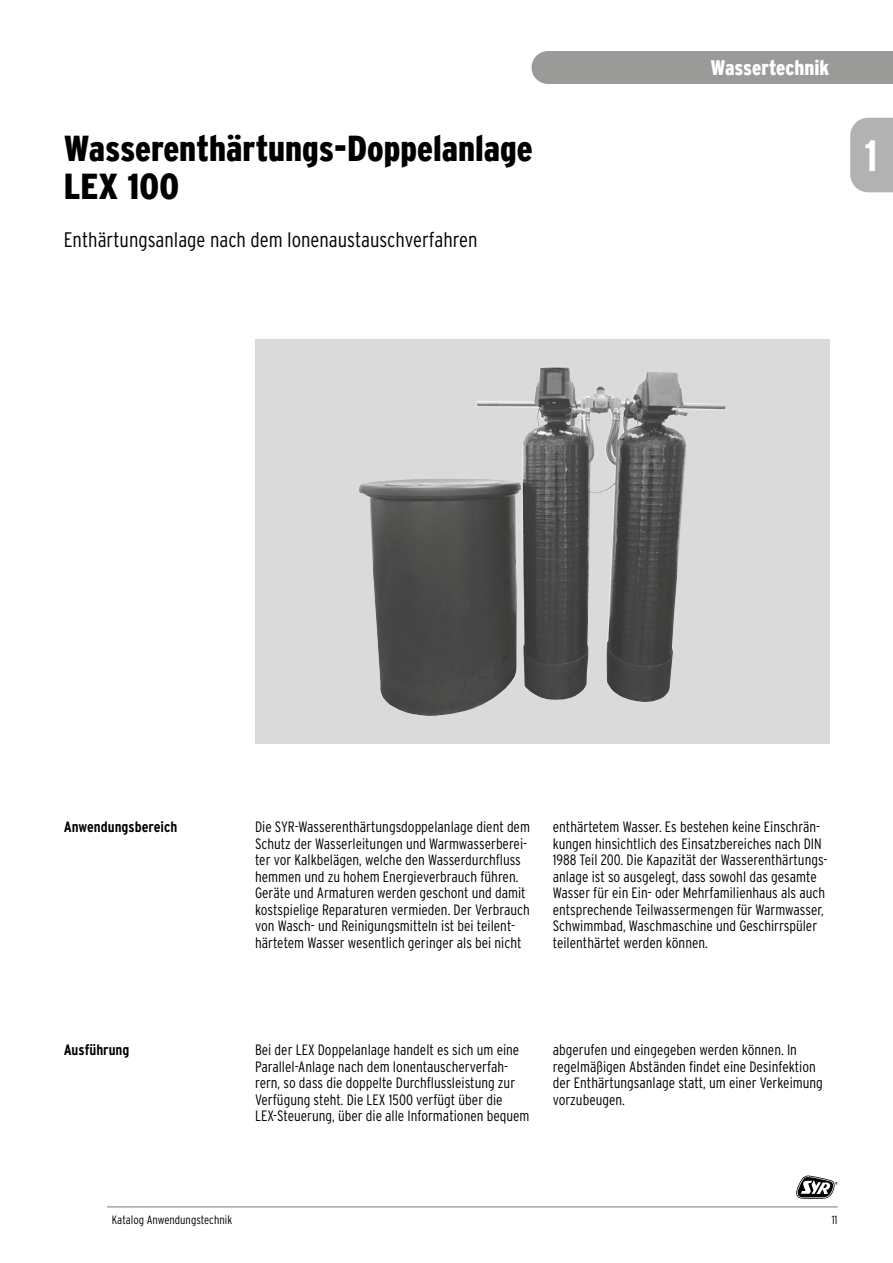
<style>
.page{position:relative;width:893px;height:1263px;background:#fff}
.page>*{position:absolute;margin:0;border:0;box-sizing:border-box;transform-origin:0 0}
.t1{font:700 condensed 43.8px "Interstate";color:#fff}
.t2{font:900 condensed 36px/37.5px "Interstate";color:#000}
.t3{font:300 condensed 21px "Interstate";color:#000}
.t4{font:900 condensed 21px "Interstate";color:#fff}
.t5{font:300 condensed 15px/16.5px "Interstate";color:#000}
.t6{font:700 condensed 15px "Interstate";color:#000}
.t7{font:300 condensed 12px "Interstate";color:#000}
</style>
<div class="page">
<svg style="left:255px;top:340px;width:574px;height:404px;background:#acacac"></svg>
<svg style="left:796px;top:1175px;width:42px;height:24px"></svg>
<hr style="left:107px;top:1206px;width:731px;height:1px;background:#000">
<div style="left:850px;top:118px;width:43px;height:74px;background:#b3b2b2"></div>
<div style="left:531px;top:51px;width:362px;height:33px;background:#9a9a99"></div>
<img style="left:477px;top:368px;width:75px;height:77px">
<h2 class="t2" style="left:64px;top:130px;width:470px">Wasserenthärtungs-Doppelanlage<br>LEX 100</h2>
<h3 class="t3" style="left:64px;top:227px;width:415px">Enthärtungsanlage nach dem Ionenaustauschverfahren</h3>
<h3 class="t4" style="left:710px;top:56px;width:120px">Wassertechnik</h3>
<h1 class="t1" style="left:865px;top:129px;width:15px">1</h1>
<p class="t6" style="left:64px;top:818px;width:115px">Anwendungsbereich</p>
<p class="t6" style="left:64px;top:1041px;width:67px">Ausführung</p>
<p class="t5" style="left:255px;top:819px;width:276px">Die SYR-Wasserenthärtungsdoppelanlage dient dem Schutz der Wasserleitungen und Warmwasserberei&shy;ter vor Kalkbelägen, welche den Wasserdurchfluss hemmen und zu hohem Energieverbrauch führen.<br>Geräte und Armaturen werden geschont und damit kostspielige Reparaturen vermieden. Der Verbrauch von Wasch- und Reinigungsmitteln ist bei teilent&shy;härtetem Wasser wesentlich geringer als bei nicht</p>
<p class="t5" style="left:553px;top:819px;width:276px">enthärtetem Wasser. Es bestehen keine Einschrän&shy;kungen hinsichtlich des Einsatzbereiches nach DIN 1988 Teil 200. Die Kapazität der Wasserenthärtungs&shy;anlage ist so ausgelegt, dass sowohl das gesamte Wasser für ein Ein- oder Mehrfamilienhaus als auch entsprechende Teilwassermengen für Warmwasser, Schwimmbad, Waschmaschine und Geschirrspüler teilenthärtet werden können.</p>
<p class="t5" style="left:255px;top:1041px;width:276px">Bei der LEX Doppelanlage handelt es sich um eine Parallel-Anlage nach dem Ionentauscherverfah&shy;rern, so dass die doppelte Durchflussleistung zur Verfügung steht. Die LEX 1500 verfügt über die LEX-Steuerung, über die alle Informationen bequem</p>
<p class="t5" style="left:553px;top:1041px;width:272px">abgerufen und eingegeben werden können. In regelmäßigen Abständen findet eine Desinfektion der Enthärtungsanlage statt, um einer Verkeimung vorzubeugen.</p>
<p class="t7" style="left:112px;top:1212px;width:122px">Katalog Anwendungstechnik</p>
<p class="t7" style="left:832px;top:1212px;width:7px">11</p>
</div>
